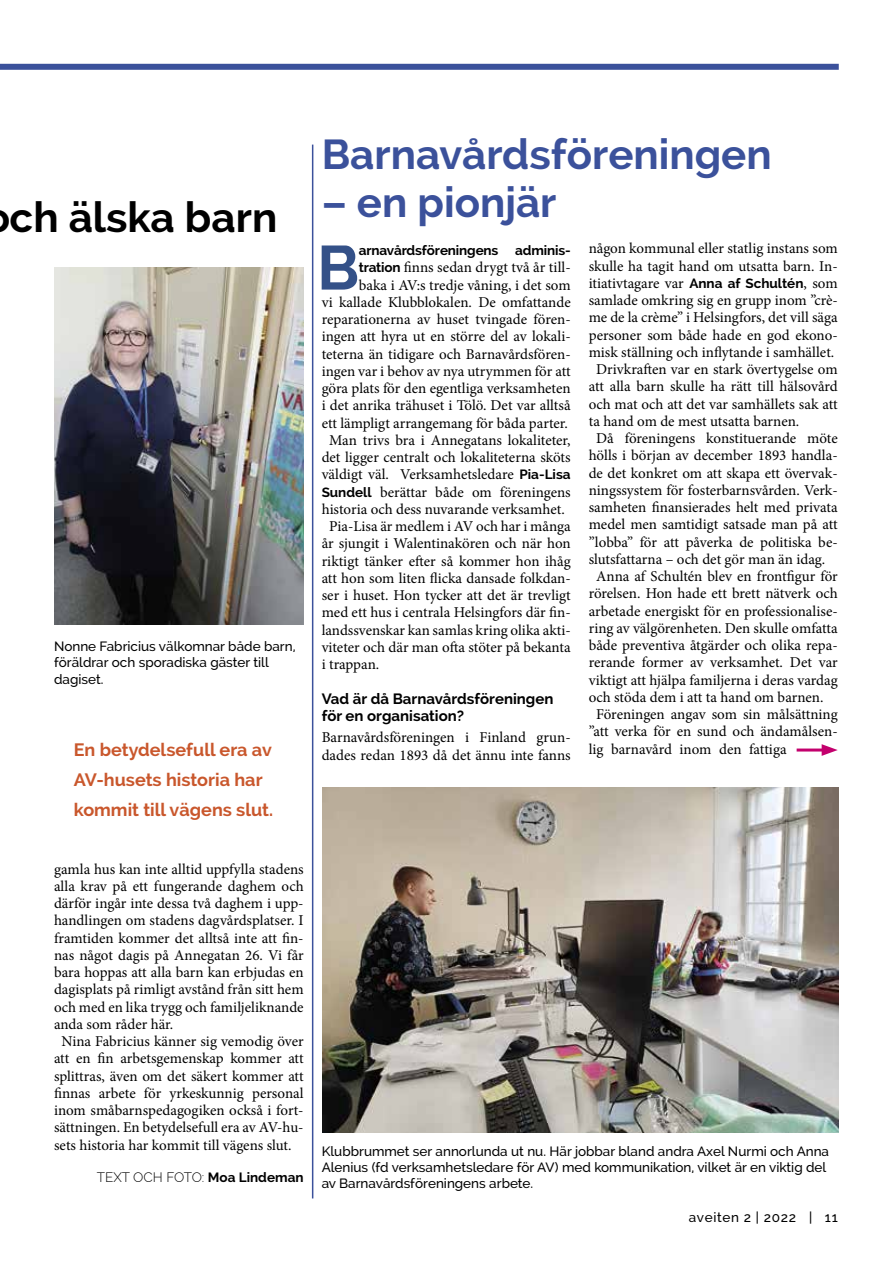
<style>
.page{position:relative;width:893px;height:1263px;background:#fff}
.page>*{position:absolute;margin:0;border:0;box-sizing:border-box;transform-origin:0 0}
.t1{font:700 62.1px "Raleway";color:#345188}
.t2{font:700 42px "Raleway";color:#3b519b}
.t3{font:700 42px "Raleway";color:#000}
.t4{font:700 18px/30px "Raleway";color:#c9572c}
.t5{font:15px/17.2px "Minion Pro";color:#000}
.t6{font:700 15px/17.2px "Raleway";color:#000}
.t7{font:500 13.5px/16.2px "Raleway";color:#000}
.t8{font:700 13.5px "Raleway";letter-spacing:-.01em;color:#000}
.t9{font:300 13.5px "Raleway";color:#000}
.t10{font:500 13.5px "Raleway";letter-spacing:.05em;color:#000}
.s1{font-weight:700}
.s2{font-family:"Raleway";font-weight:700;font-size:13.5px}
</style>
<div class="page">
<div style="left:0;top:64px;width:839px;height:6px;background:#3b519b"></div>
<img style="left:54px;top:268px;width:250px;height:357px">
<hr style="left:312px;top:145px;width:1px;height:1053px;background:#3b519b">
<img style="left:323px;top:787px;width:516px;height:346px">
<hr style="left:797px;top:748px;width:30px;height:3px;background:#c3006d">
<svg style="left:822px;top:744px;width:16px;height:12px"></svg>
<h2 class="t3" style="left:10px;top:194px;width:269px">ch älska barn</h2>
<p class="t7" style="left:54px;top:638px;width:243px">Nonne Fabricius välkomnar både barn, föräldrar och sporadiska gäster till dagiset.</p>
<p class="t4" style="left:74px;top:734px;width:201px">En betydelsefull era av<br>AV-husets historia har kommit till vägens slut.</p>
<p class="t5" style="left:54px;top:860px;width:251px">gamla hus kan inte alltid uppfylla stadens</p>
<p class="t5" style="left:54px;top:877px;width:251px">alla krav på ett fungerande daghem och</p>
<p class="t5" style="left:54px;top:895px;width:251px">därför ingår inte dessa två daghem i upp-</p>
<p class="t5" style="left:54px;top:912px;width:251px">handlingen om stadens dagvårdsplatser. I</p>
<p class="t5" style="left:54px;top:929px;width:251px">framtiden kommer det alltså inte att fin-</p>
<p class="t5" style="left:54px;top:946px;width:251px">nas något dagis på Annegatan 26. Vi får</p>
<p class="t5" style="left:54px;top:964px;width:251px">bara hoppas att alla barn kan erbjudas en</p>
<p class="t5" style="left:54px;top:981px;width:251px">dagisplats på rimligt avstånd från sitt hem</p>
<p class="t5" style="left:54px;top:998px;width:251px">och med en lika trygg och familjeliknande</p>
<p class="t5" style="left:54px;top:1015px;width:121px">anda som råder här.</p>
<p class="t5" style="left:62px;top:1033px;width:244px">Nina Fabricius känner sig vemodig över</p>
<p class="t5" style="left:54px;top:1050px;width:251px">att en fin arbetsgemenskap kommer att</p>
<p class="t5" style="left:54px;top:1067px;width:251px">splittras, även om det säkert kommer att</p>
<p class="t5" style="left:54px;top:1084px;width:251px">finnas arbete för yrkeskunnig personal</p>
<p class="t5" style="left:54px;top:1102px;width:251px">inom småbarnspedagogiken också i fort-</p>
<p class="t5" style="left:54px;top:1119px;width:251px">sättningen. En betydelsefull era av AV-hu-</p>
<p class="t5" style="left:54px;top:1136px;width:239px">sets historia har kommit till vägens slut.</p>
<p class="t9" style="left:97px;top:1170px;width:208px">TEXT OCH FOTO: <span class="s1">Moa Lindeman</span></p>
<h2 class="t2" style="left:322px;top:130px;width:452px">Barnavårdsföreningen</h2>
<h2 class="t2" style="left:322px;top:179px;width:236px">– en pionjär</h2>
<h1 class="t1" style="left:317px;top:232px;width:44px">B</h1>
<p class="t8" style="left:359px;top:243px;width:214px">arnavårdsföreningens adminis-</p>
<p class="t5" style="left:359px;top:259px;width:213px"><span class="s2">tration</span> finns sedan drygt två år till-</p>
<p class="t5" style="left:359px;top:276px;width:214px">baka i AV:s tredje våning, i det som</p>
<p class="t5" style="left:322px;top:293px;width:251px">vi kallade Klubblokalen. De omfattande</p>
<p class="t5" style="left:322px;top:311px;width:251px">reparationerna av huset tvingade fören-</p>
<p class="t5" style="left:322px;top:328px;width:251px">ingen att hyra ut en större del av lokali-</p>
<p class="t5" style="left:322px;top:345px;width:251px">teterna än tidigare och Barnavårdsfören-</p>
<p class="t5" style="left:322px;top:362px;width:250px">ingen var i behov av nya utrymmen för att</p>
<p class="t5" style="left:322px;top:380px;width:251px">göra plats för den egentliga verksamheten</p>
<p class="t5" style="left:322px;top:397px;width:250px">i det anrika trähuset i Tölö. Det var alltså</p>
<p class="t5" style="left:322px;top:414px;width:248px">ett lämpligt arrangemang för båda parter.</p>
<p class="t5" style="left:329px;top:431px;width:243px">Man trivs bra i Annegatans lokaliteter,</p>
<p class="t5" style="left:322px;top:449px;width:250px">det ligger centralt och lokaliteterna sköts</p>
<p class="t5" style="left:322px;top:466px;width:251px">väldigt väl. Verksamhetsledare <span class="s2">Pia-Lisa</span></p>
<p class="t5" style="left:322px;top:483px;width:250px"><span class="s2">Sundell</span> berättar både om föreningens</p>
<p class="t5" style="left:322px;top:500px;width:245px">historia och dess nuvarande verksamhet.</p>
<p class="t5" style="left:329px;top:518px;width:243px">Pia-Lisa är medlem i AV och har i många</p>
<p class="t5" style="left:322px;top:535px;width:251px">år sjungit i Walentinakören och när hon</p>
<p class="t5" style="left:322px;top:552px;width:251px">riktigt tänker efter så kommer hon ihåg</p>
<p class="t5" style="left:322px;top:569px;width:251px">att hon som liten flicka dansade folkdan-</p>
<p class="t5" style="left:322px;top:587px;width:251px">ser i huset. Hon tycker att det är trevligt</p>
<p class="t5" style="left:322px;top:604px;width:250px">med ett hus i centrala Helsingfors där fin-</p>
<p class="t5" style="left:322px;top:621px;width:251px">landssvenskar kan samlas kring olika akti-</p>
<p class="t5" style="left:322px;top:638px;width:251px">viteter och där man ofta stöter på bekanta</p>
<p class="t5" style="left:322px;top:656px;width:59px">i trappan.</p>
<p class="t6" style="left:322px;top:690px;width:233px">Vad är då Barnavårdsföreningen för en organisation?</p>
<p class="t5" style="left:322px;top:729px;width:251px">Barnavårdsföreningen i Finland grun&shy;dades redan 1893 då det ännu inte fanns</p>
<p class="t5" style="left:589px;top:240px;width:251px">någon kommunal eller statlig instans som</p>
<p class="t5" style="left:589px;top:257px;width:250px">skulle ha tagit hand om utsatta barn. In-</p>
<p class="t5" style="left:589px;top:274px;width:251px">itiativtagare var <span class="s2">Anna af Schultén</span>, som</p>
<p class="t5" style="left:589px;top:292px;width:251px">samlade omkring sig en grupp inom ”crè-</p>
<p class="t5" style="left:589px;top:309px;width:251px">me de la crème” i Helsingfors, det vill säga</p>
<p class="t5" style="left:589px;top:326px;width:250px">personer som både hade en god ekono-</p>
<p class="t5" style="left:589px;top:343px;width:247px">misk ställning och inflytande i samhället.</p>
<p class="t5" style="left:596px;top:361px;width:243px">Drivkraften var en stark övertygelse om</p>
<p class="t5" style="left:589px;top:378px;width:251px">att alla barn skulle ha rätt till hälsovård</p>
<p class="t5" style="left:589px;top:395px;width:250px">och mat och att det var samhällets sak att</p>
<p class="t5" style="left:589px;top:412px;width:212px">ta hand om de mest utsatta barnen.</p>
<p class="t5" style="left:596px;top:430px;width:243px">Då föreningens konstituerande möte</p>
<p class="t5" style="left:589px;top:447px;width:251px">hölls i början av december 1893 handla-</p>
<p class="t5" style="left:589px;top:464px;width:250px">de det konkret om att skapa ett övervak-</p>
<p class="t5" style="left:589px;top:481px;width:251px">ningssystem för fosterbarnsvården. Verk-</p>
<p class="t5" style="left:589px;top:499px;width:250px">samheten finansierades helt med privata</p>
<p class="t5" style="left:589px;top:516px;width:251px">medel men samtidigt satsade man på att</p>
<p class="t5" style="left:589px;top:533px;width:251px">”lobba” för att påverka de politiska be-</p>
<p class="t5" style="left:589px;top:550px;width:238px">slutsfattarna – och det gör man än idag.</p>
<p class="t5" style="left:596px;top:568px;width:243px">Anna af Schultén blev en frontfigur för</p>
<p class="t5" style="left:589px;top:585px;width:251px">rörelsen. Hon hade ett brett nätverk och</p>
<p class="t5" style="left:589px;top:602px;width:250px">arbetade energiskt för en professionalise-</p>
<p class="t5" style="left:589px;top:619px;width:251px">ring av välgörenheten. Den skulle omfatta</p>
<p class="t5" style="left:589px;top:637px;width:250px">både preventiva åtgärder och olika repa-</p>
<p class="t5" style="left:589px;top:654px;width:250px">rerande former av verksamhet. Det var</p>
<p class="t5" style="left:589px;top:671px;width:251px">viktigt att hjälpa familjerna i deras vardag</p>
<p class="t5" style="left:589px;top:688px;width:236px">och stöda dem i att ta hand om barnen.</p>
<p class="t5" style="left:596px;top:706px;width:243px">Föreningen angav som sin målsättning</p>
<p class="t5" style="left:589px;top:723px;width:251px">”att verka för en sund och ändamålsen-</p>
<p class="t5" style="left:589px;top:740px;width:199px">lig barnavård inom den fattiga</p>
<p class="t7" style="left:322px;top:1143px;width:509px">Klubbrummet ser annorlunda ut nu. Här jobbar bland andra Axel Nurmi och Anna<br>Alenius (fd verksamhetsledare för AV) med kommunikation, vilket är en viktig del av Barnavårdsföreningens arbete.</p>
<p class="t10" style="left:689px;top:1209px;width:150px">aveiten 2 | 2022 | 11</p>
</div>
